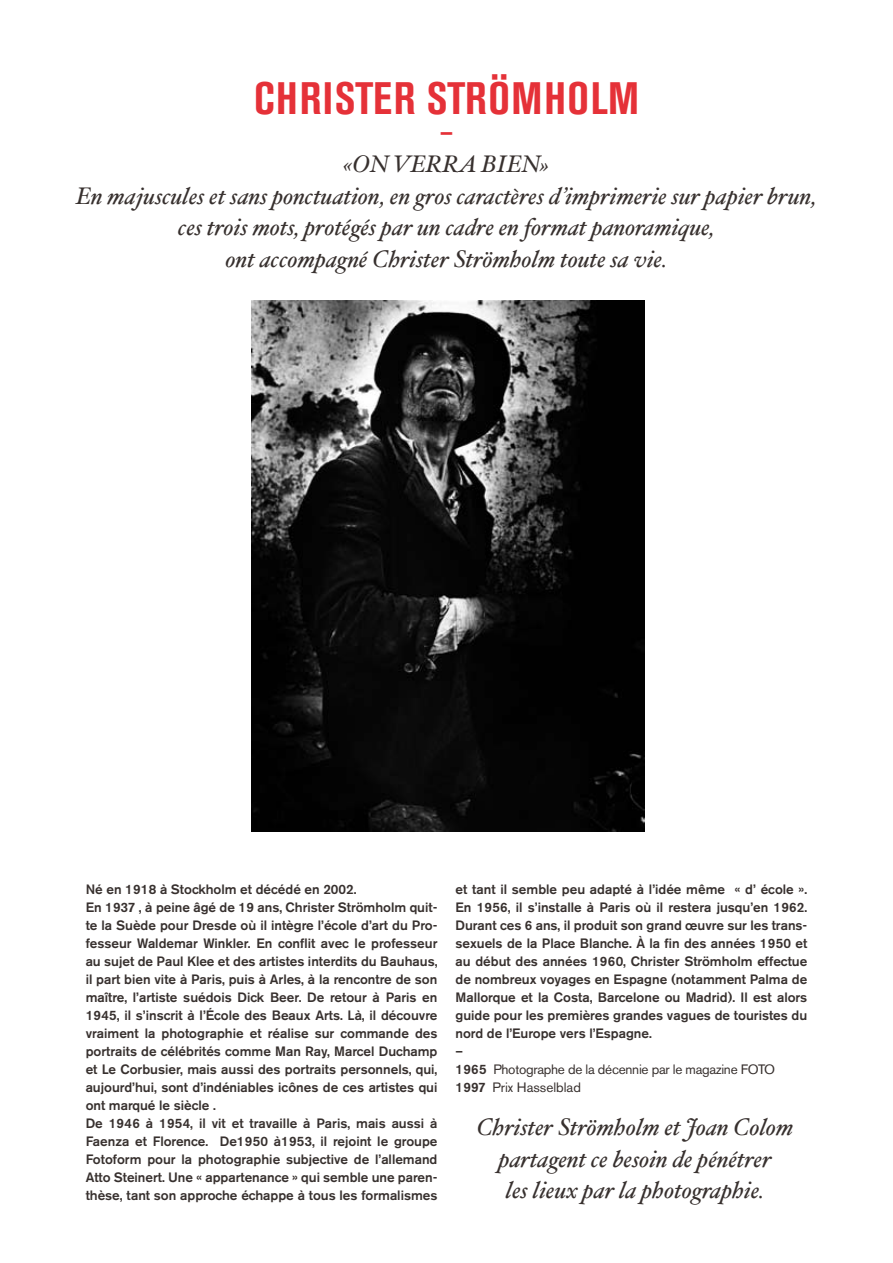
<style>
.page{position:relative;width:893px;height:1263px;background:#fff}
.page>*{position:absolute;margin:0;border:0;box-sizing:border-box;transform-origin:0 0}
.t1{font:700 condensed 45px "Akzidenz Grotesk BE";letter-spacing:.025em;color:#e53138}
.t2{font:italic 24px/31.5px "Hoefler Text";color:#37302e;text-align:center}
.t3{font:500 24px "Akzidenz Grotesk BE";color:#e53138}
.t4{font:500 13.5px/18px "Akzidenz Grotesk BE";color:#37302e}
.s1{font-weight:400}
</style>
<div class="page">
<img style="left:252px;top:300px;width:393px;height:531px">
<h1 class="t1" style="left:254px;top:72px;width:197px">CHRISTER STRÖMHO</h1>
<h1 class="t1" style="left:591px;top:72px;width:45px">LM</h1>
<h2 class="t3" style="left:440px;top:117px;width:15px">–</h2>
<h2 class="t2" style="left:76px;top:148px;width:742px">«ON VERRA BIEN»<br>En majuscules et sans ponctuation, en gros caractères d’imprimerie sur papier brun, ces trois mots, protégés par un cadre en format panoramique,<br>ont accompagné Christer Strömholm toute sa vie.</h2>
<p class="t4" style="left:86px;top:880px;width:353px">Né en 1918 à Stockholm et décédé en 2002.<br>En 1937 , à peine âgé de 19 ans, Christer Strömholm quit&shy;te la Suède pour Dresde où il intègre l’école d’art du Pro&shy;fesseur Waldemar Winkler. En conflit avec le professeur au sujet de Paul Klee et des artistes interdits du Bauhaus, il part bien vite à Paris, puis à Arles, à la rencontre de son maître, l’artiste suédois Dick Beer. De retour à Paris en 1945, il s’inscrit à l’École des Beaux Arts. Là, il découvre vraiment la photographie et réalise sur commande des portraits de célébrités comme Man Ray, Marcel Duchamp et Le Corbusier, mais aussi des portraits personnels, qui, aujourd’hui, sont d’indéniables icônes de ces artistes qui ont marqué le siècle .<br>De 1946 à 1954, il vit et travaille à Paris, mais aussi à Faenza et Florence. De1950 à1953, il rejoint le groupe Fotoform pour la photographie subjective de l’allemand Atto Steinert. Une « appartenance » qui semble une paren&shy;thèse, tant son approche échappe à tous les formalismes</p>
<p class="t4" style="left:455px;top:880px;width:353px">et tant il semble peu adapté à l’idée même « d’ école ».<br>En 1956, il s’installe à Paris où il restera jusqu’en 1962.<br>Durant ces 6 ans, il produit son grand œuvre sur les trans&shy;sexuels de la Place Blanche. À la fin des années 1950 et au début des années 1960, Christer Strömholm effectue de nombreux voyages en Espagne (notamment Palma de Mallorque et la Costa, Barcelone ou Madrid). Il est alors guide pour les premières grandes vagues de touristes du nord de l’Europe vers l’Espagne.<br>–<br>1965 <span class="s1">Photographe de la décennie par le magazine FOTO </span>1997 <span class="s1">Prix Hasselblad</span></p>
<h2 class="t2" style="left:477px;top:1111px;width:318px">Christer Strömholm et Joan Colom partagent ce besoin de pénétrer<br>les lieux par la photographie.</h2>
</div>
